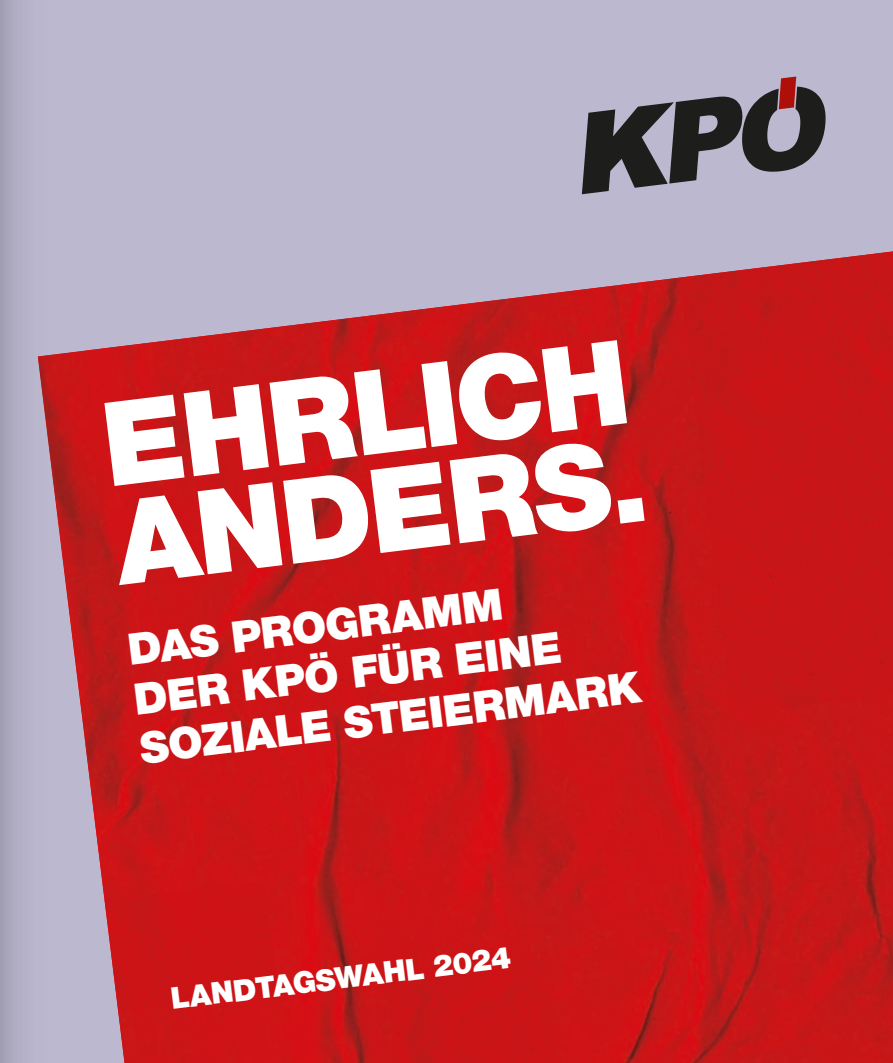
<style>
.page{position:relative;width:893px;height:1063px;background:#bcb8cf}
.page>*{position:absolute;margin:0;border:0;box-sizing:border-box;transform-origin:0 0}
.t1{font:900 117px/99px "Helvetica Neue LT Pro";color:#fff}
.t2{font:900 43.5px/49.5px "Helvetica Neue LT Pro";color:#fff}
.t3{font:900 30px "Helvetica Neue LT Pro";color:#fff}
</style>
<div class="page">
<img style="left:85px;top:337px;width:113px;height:109px">
<img style="left:198px;top:317px;width:160px;height:129px">
<img style="left:358px;top:297px;width:161px;height:129px">
<img style="left:519px;top:278px;width:160px;height:128px">
<img style="left:679px;top:258px;width:161px;height:128px">
<div style="left:840px;top:251px;width:53px;height:334px;background:#c71517"></div>
<img style="left:85px;top:446px;width:126px;height:109px">
<img style="left:211px;top:426px;width:161px;height:129px">
<img style="left:372px;top:406px;width:160px;height:129px">
<img style="left:532px;top:386px;width:160px;height:129px">
<div style="left:692px;top:367px;width:175px;height:129px;background:#c71517"></div>
<img style="left:85px;top:555px;width:140px;height:109px">
<img style="left:225px;top:535px;width:160px;height:129px">
<img style="left:385px;top:515px;width:160px;height:129px">
<img style="left:545px;top:496px;width:161px;height:128px">
<div style="left:706px;top:476px;width:174px;height:129px;background:#c81517"></div>
<img style="left:85px;top:664px;width:153px;height:126px">
<div style="left:238px;top:644px;width:160px;height:129px;background:#cd1317"></div>
<img style="left:398px;top:624px;width:161px;height:129px">
<img style="left:559px;top:605px;width:160px;height:128px">
<div style="left:719px;top:585px;width:174px;height:129px;background:#c81517"></div>
<img style="left:884px;top:620px;width:9px;height:73px">
<img style="left:91px;top:773px;width:160px;height:129px">
<img style="left:251px;top:753px;width:161px;height:129px">
<img style="left:412px;top:733px;width:160px;height:129px">
<img style="left:572px;top:714px;width:161px;height:128px">
<div style="left:733px;top:694px;width:160px;height:129px;background:#c71618"></div>
<div style="left:105px;top:882px;width:160px;height:128px;background:#cc1316"></div>
<img style="left:265px;top:862px;width:160px;height:116px">
<img style="left:425px;top:842px;width:160px;height:116px">
<img style="left:585px;top:823px;width:161px;height:115px">
<img style="left:746px;top:805px;width:147px;height:114px">
<img style="left:118px;top:978px;width:267px;height:85px">
<div style="left:385px;top:958px;width:160px;height:105px;background:#ca1417"></div>
<img style="left:545px;top:938px;width:161px;height:125px">
<img style="left:706px;top:919px;width:160px;height:109px">
<img style="left:866px;top:915px;width:27px;height:148px">
<img style="left:292px;top:1050px;width:104px;height:13px">
<img style="left:592px;top:1028px;width:292px;height:35px">
<svg style="left:582px;top:77px;width:244px;height:117px"></svg>
<svg style="left:0;top:0;width:85px;height:1063px"></svg>
<img style="left:38px;top:351px;width:47px;height:390px">
<h1 class="t1" style="left:97px;top:396px;width:537px;rotate:-7deg">EHRLICH<br>ANDERS.</h1>
<p class="t2" style="left:125px;top:625px;width:506px;rotate:-7deg">DAS PROGRAMM<br>DER KPÖ FÜR EINE<br>SOZIALE STEIERMARK</p>
<p class="t3" style="left:169px;top:981px;width:344px;rotate:-7deg">LANDTAGSWAHL 2024</p>
</div>
